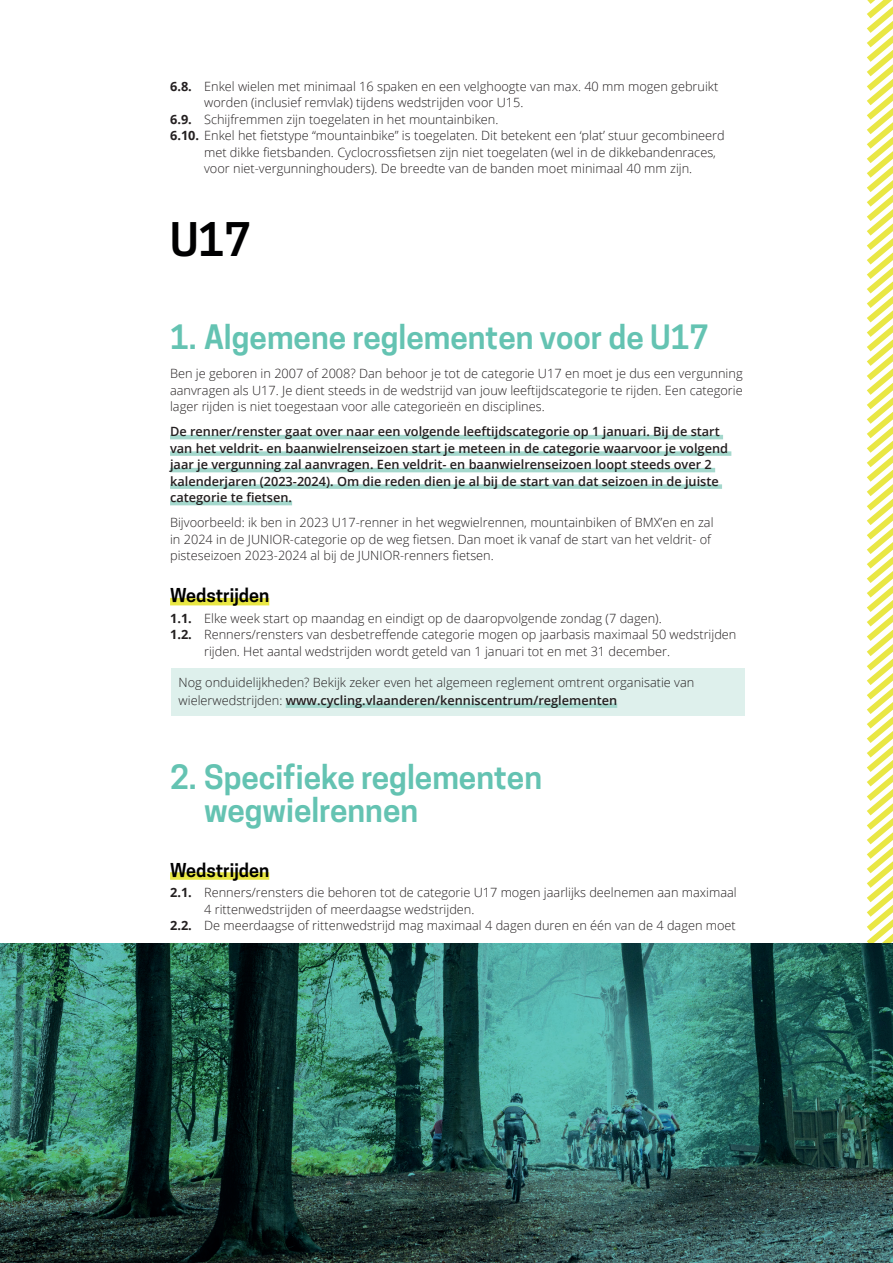
<style>
.page{position:relative;width:893px;height:1263px;background:#fff}
.page>*{position:absolute;margin:0;border:0;box-sizing:border-box;transform-origin:0 0}
.t1{font:600 43.5px "Cooper Hewitt";color:#000001}
.t2{font:600 31.5px/33px "Cooper Hewitt";color:#64c3b2}
.t3{font:600 18px "Cooper Hewitt";color:#000001}
.t4{font:300 12.75px/16.5px "Open Sans";color:#231f20}
.t5{font:600 12.75px/16.5px "Open Sans";color:#231f20}
.s1{font-weight:700}
.s2{font-weight:600}
</style>
<div class="page">
<svg style="left:867px;top:0;width:26px;height:943px"></svg>
<hr style="left:170px;top:435px;width:553px;height:4px;background:#a5d8cd">
<div style="left:170px;top:451px;width:561px;height:5px;background:#a5d8cd"></div>
<hr style="left:170px;top:468px;width:545px;height:4px;background:#a5d8cd">
<div style="left:170px;top:484px;width:552px;height:5px;background:#a5d8cd"></div>
<hr style="left:170px;top:501px;width:122px;height:4px;background:#a5d8cd">
<div style="left:170px;top:598px;width:99px;height:7px;background:#e9e744"></div>
<div style="left:171px;top:668px;width:573px;height:48px;background:#def0ec"></div>
<div style="left:286px;top:703px;width:331px;height:5px;background:#a5d8cd"></div>
<div style="left:170px;top:872px;width:99px;height:8px;background:#e9e744"></div>
<img style="left:0;top:943px;width:893px;height:320px">
<p class="t4" style="left:170px;top:77px;width:550px"><span class="s1">6.8.</span> Enkel wielen met minimaal 16 spaken en een velghoogte van max. 40 mm mogen gebruikt</p>
<p class="t4" style="left:204px;top:94px;width:321px">worden (inclusief remvlak) tijdens wedstrijden voor U15.</p>
<p class="t4" style="left:170px;top:110px;width:330px"><span class="s1">6.9.</span> Schijfremmen zijn toegelaten in het mountainbiken.</p>
<p class="t4" style="left:170px;top:127px;width:556px"><span class="s1">6.10.</span> Enkel het fietstype “mountainbike” is toegelaten. Dit betekent een ‘plat’ stuur gecombineerd</p>
<p class="t4" style="left:204px;top:143px;width:513px">met dikke fietsbanden. Cyclocrossfietsen zijn niet toegelaten (wel in de dikkebandenraces,</p>
<p class="t4" style="left:204px;top:160px;width:490px">voor niet-vergunninghouders). De breedte van de banden moet minimaal 40 mm zijn.</p>
<h1 class="t1" style="left:170px;top:214px;width:82px">U17</h1>
<h2 class="t2" style="left:170px;top:321px;width:540px">1. Algemene reglementen voor de U17</h2>
<p class="t4" style="left:170px;top:365px;width:574px;text-align:justify">Ben je geboren in 2007 of 2008? Dan behoor je tot de categorie U17 en moet je dus een vergunning aanvragen als U17. Je dient steeds in de wedstrijd van jouw leeftijdscategorie te rijden. Een categorie lager rijden is niet toegestaan voor alle categorieën en disciplines.</p>
<p class="t5" style="left:170px;top:423px;width:559px">De renner/renster gaat over naar een volgende leeftijdscategorie op 1 januari. Bij de start van het veldrit- en baanwielrenseizoen start je meteen in de categorie waarvoor je volgend jaar je vergunning zal aanvragen. Een veldrit- en baanwielrenseizoen loopt steeds over 2 kalenderjaren (2023-2024). Om die reden dien je al bij de start van dat seizoen in de juiste categorie te fietsen.</p>
<p class="t4" style="left:170px;top:514px;width:545px">Bijvoorbeeld: ik ben in 2023 U17-renner in het wegwielrennen, mountainbiken of BMX’en en zal in 2024 in de JUNIOR-categorie op de weg fietsen. Dan moet ik vanaf de start van het veldrit- of pisteseizoen 2023-2024 al bij de JUNIOR-renners fietsen.</p>
<h3 class="t3" style="left:170px;top:585px;width:101px">Wedstrijden</h3>
<p class="t4" style="left:170px;top:610px;width:493px"><span class="s1">1.1.</span> Elke week start op maandag en eindigt op de daaropvolgende zondag (7 dagen).</p>
<p class="t4" style="left:170px;top:626px;width:568px"><span class="s1">1.2.</span> Renners/rensters van desbetreffende categorie mogen op jaarbasis maximaal 50 wedstrijden</p>
<p class="t4" style="left:204px;top:643px;width:467px">rijden. Het aantal wedstrijden wordt geteld van 1 januari tot en met 31 december.</p>
<p class="t4" style="left:179px;top:673px;width:517px;line-height:18px">Nog onduidelijkheden? Bekijk zeker even het algemeen reglement omtrent organisatie van wielerwedstrijden: <span class="s2">www.cycling.vlaanderen/kenniscentrum/reglementen</span></p>
<h2 class="t2" style="left:204px;top:760px;width:339px;text-indent:-34px">2. Specifieke reglementen wegwielrennen</h2>
<h3 class="t3" style="left:170px;top:859px;width:101px">Wedstrijden</h3>
<p class="t4" style="left:170px;top:884px;width:568px"><span class="s1">2.1.</span> Renners/rensters die behoren tot de categorie U17 mogen jaarlijks deelnemen aan maximaal</p>
<p class="t4" style="left:204px;top:900px;width:272px">4 rittenwedstrijden of meerdaagse wedstrijden.</p>
<p class="t4" style="left:170px;top:917px;width:567px"><span class="s1">2.2.</span> De meerdaagse of rittenwedstrijd mag maximaal 4 dagen duren en één van de 4 dagen moet</p>
</div>
